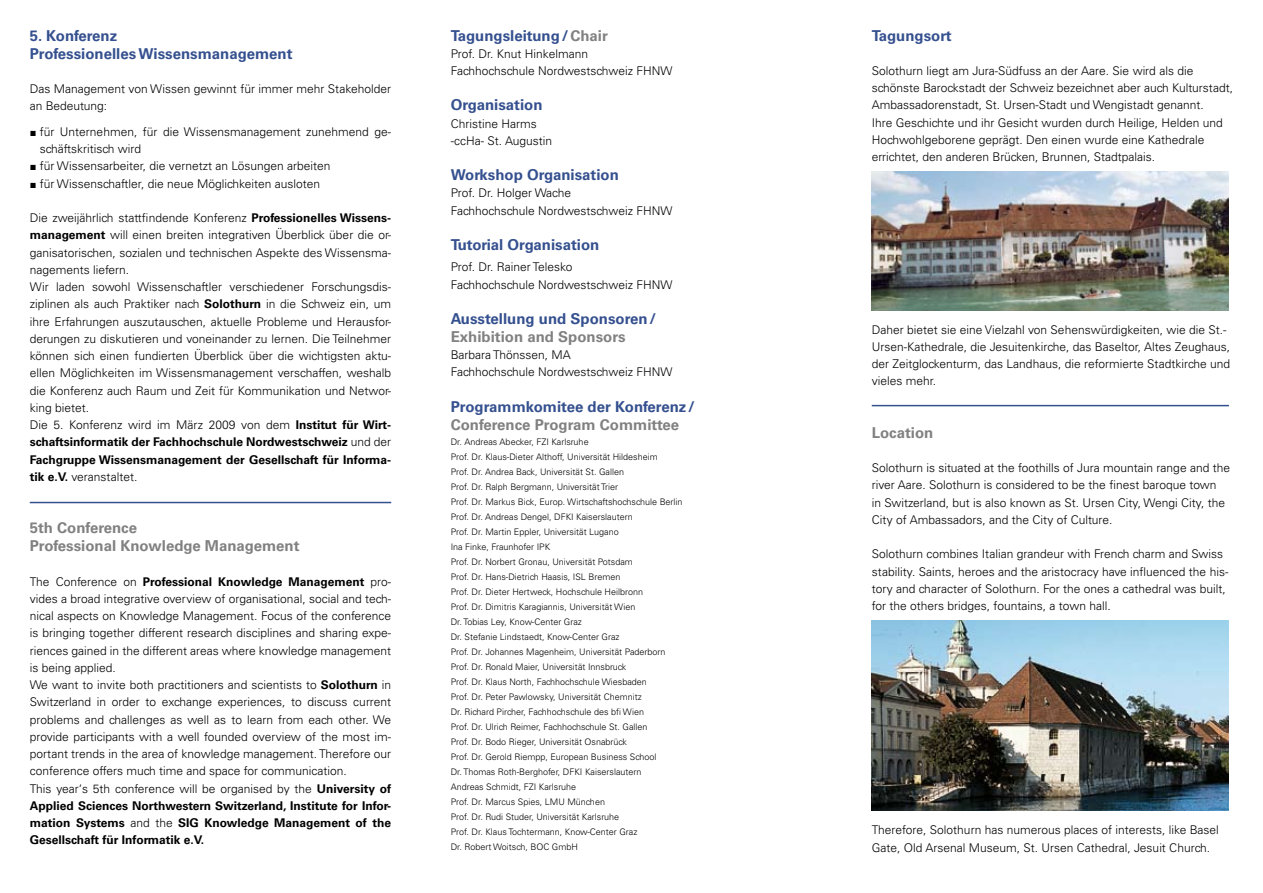
<style>
.page{position:relative;width:1263px;height:893px;background:#fff}
.page>*{position:absolute;margin:0;border:0;box-sizing:border-box;transform-origin:0 0}
.t1{font:700 15px/18px "Univers LT Std";color:#35508f}
.t2{font:700 15px/18px "Univers LT Std";color:#818181}
.t3{font:300 12px/17.2px "Univers LT Std";color:#000}
.t4{font:300 9px/15px "Univers LT Std";color:#000}
.s1{font-weight:700}
.s2{color:#818181}
</style>
<div class="page">
<img style="left:872px;top:172px;width:357px;height:138px">
<img style="left:872px;top:621px;width:357px;height:189px">
<hr style="left:872px;top:405px;width:357px;height:1px;background:#35508f">
<hr style="left:30px;top:502px;width:361px;height:1px;background:#35508f">
<p class="t1" style="left:30px;top:26px;width:264px">5. Konferenz<br>ProfessionellesWissensmanagement</p>
<p class="t3" style="left:30px;top:80px;width:363px">Das Management von Wissen gewinnt für immer mehr Stakeholder an Bedeutung:</p>
<p class="t3" style="left:40px;top:123px;width:353px;text-indent:-10px">▪ für Unternehmen, für die Wissensmanagement zunehmend ge&shy;schäftskritisch wird</p>
<p class="t3" style="left:30px;top:158px;width:302px">▪ für Wissensarbeiter, die vernetzt an Lösungen arbeiten</p>
<p class="t3" style="left:30px;top:175px;width:292px">▪ für Wissenschaftler, die neue Möglichkeiten ausloten</p>
<p class="t3" style="left:30px;top:209px;width:363px">Die zweijährlich stattfindende Konferenz <span class="s1">Professionelles Wissens&shy;management</span> will einen breiten integrativen Überblick über die or&shy;ganisatorischen, sozialen und technischen Aspekte des Wissensma&shy;nagements liefern.<br>Wir laden sowohl Wissenschaftler verschiedener Forschungsdis&shy;ziplinen als auch Praktiker nach <span class="s1">Solothurn</span> in die Schweiz ein, um ihre Erfahrungen auszutauschen, aktuelle Probleme und Herausfor&shy;derungen zu diskutieren und voneinander zu lernen. Die Teilnehmer können sich einen fundierten Überblick über die wichtigsten aktu&shy;ellen Möglichkeiten im Wissensmanagement verschaffen, weshalb die Konferenz auch Raum und Zeit für Kommunikation und Networ&shy;king bietet.<br>Die 5. Konferenz wird im März 2009 von dem <span class="s1">Institut für Wirt&shy;schaftsinformatik der Fachhochschule Nordwestschweiz</span> und der <span class="s1">Fachgruppe Wissensmanagement der Gesellschaft für Informa&shy;tik e.V.</span> veranstaltet.</p>
<p class="t2" style="left:30px;top:519px;width:271px">5th Conference<br>Professional Knowledge Management</p>
<p class="t3" style="left:30px;top:573px;width:363px">The Conference on <span class="s1">Professional Knowledge Management</span> pro&shy;vides a broad integrative overview of organisational, social and tech&shy;nical aspects on Knowledge Management. Focus of the conference is bringing together different research disciplines and sharing expe&shy;riences gained in the different areas where knowledge management is being applied.<br>We want to invite both practitioners and scientists to <span class="s1">Solothurn</span> in Switzerland in order to exchange experiences, to discuss current problems and challenges as well as to learn from each other. We provide participants with a well founded overview of the most im&shy;portant trends in the area of knowledge management. Therefore our conference offers much time and space for communication.<br>This year‘s 5th conference will be organised by the <span class="s1">University of Applied Sciences Northwestern Switzerland, Institute for Infor&shy;mation Systems</span> and the <span class="s1">SIG Knowledge Management of the Gesellschaft für Informatik e.V.</span></p>
<p class="t1" style="left:451px;top:26px;width:159px">Tagungsleitung / <span class="s2">Chair</span></p>
<p class="t3" style="left:451px;top:45px;width:223px">Prof. Dr. Knut Hinkelmann<br>Fachhochschule Nordwestschweiz FHNW</p>
<p class="t1" style="left:451px;top:96px;width:93px">Organisation</p>
<p class="t3" style="left:451px;top:115px;width:103px">Christine Harms -ccHa- St. Augustin</p>
<p class="t1" style="left:451px;top:166px;width:170px">Workshop Organisation</p>
<p class="t3" style="left:451px;top:185px;width:223px">Prof. Dr. Holger Wache<br>Fachhochschule Nordwestschweiz FHNW</p>
<p class="t1" style="left:451px;top:236px;width:150px">Tutorial Organisation</p>
<p class="t3" style="left:451px;top:259px;width:223px">Prof. Dr. Rainer Telesko<br>Fachhochschule Nordwestschweiz FHNW</p>
<p class="t1" style="left:451px;top:310px;width:207px">Ausstellung und Sponsoren /</p>
<p class="t2" style="left:451px;top:328px;width:177px">Exhibition and Sponsors</p>
<p class="t3" style="left:451px;top:346px;width:223px">Barbara Thönssen, MA<br>Fachhochschule Nordwestschweiz FHNW</p>
<p class="t1" style="left:451px;top:397px;width:246px">Programmkomitee der Konferenz /</p>
<p class="t2" style="left:451px;top:415px;width:230px">Conference Program Committee</p>
<p class="t4" style="left:451px;top:434px;width:233px">Dr. Andreas Abecker, FZI Karlsruhe<br>Prof. Dr. Klaus-Dieter Althoff, Universität Hildesheim<br>Prof. Dr. Andrea Back, Universität St. Gallen<br>Prof. Dr. Ralph Bergmann, Universität Trier<br>Prof. Dr. Markus Bick, Europ. Wirtschaftshochschule Berlin Prof. Dr. Andreas Dengel, DFKI Kaiserslautern<br>Prof. Dr. Martin Eppler, Universität Lugano<br>Ina Finke, Fraunhofer IPK<br>Prof. Dr. Norbert Gronau, Universität Potsdam<br>Prof. Dr. Hans-Dietrich Haasis, ISL Bremen<br>Prof. Dr. Dieter Hertweck, Hochschule Heilbronn<br>Prof. Dr. Dimitris Karagiannis, Universität Wien<br>Dr. Tobias Ley, Know-Center Graz<br>Dr. Stefanie Lindstaedt, Know-Center Graz<br>Prof. Dr. Johannes Magenheim, Universität Paderborn Prof. Dr. Ronald Maier, Universität Innsbruck<br>Prof. Dr. Klaus North, Fachhochschule Wiesbaden<br>Prof. Dr. Peter Pawlowsky, Universität Chemnitz<br>Dr. Richard Pircher, Fachhochschule des bfi Wien<br>Prof. Dr. Ulrich Reimer, Fachhochschule St. Gallen<br>Prof. Dr. Bodo Rieger, Universität Osnabrück<br>Prof. Dr. Gerold Riempp, European Business School<br>Dr. Thomas Roth-Berghofer, DFKI Kaiserslautern<br>Andreas Schmidt, FZI Karlsruhe<br>Prof. Dr. Marcus Spies, LMU München<br>Prof. Dr. Rudi Studer, Universität Karlsruhe<br>Prof. Dr. Klaus Tochtermann, Know-Center Graz<br>Dr. Robert Woitsch, BOC GmbH</p>
<p class="t1" style="left:872px;top:26px;width:81px">Tagungsort</p>
<p class="t3" style="left:872px;top:62px;width:363px">Solothurn liegt am Jura-Südfuss an der Aare. Sie wird als die schönste Barockstadt der Schweiz bezeichnet aber auch Kulturstadt, Ambassadorenstadt, St. Ursen-Stadt und Wengistadt genannt.<br>Ihre Geschichte und ihr Gesicht wurden durch Heilige, Helden und Hochwohlgeborene geprägt. Den einen wurde eine Kathedrale errichtet, den anderen Brücken, Brunnen, Stadtpalais.</p>
<p class="t3" style="left:872px;top:321px;width:360px">Daher bietet sie eine Vielzahl von Sehenswürdigkeiten, wie die St.- Ursen-Kathedrale, die Jesuitenkirche, das Baseltor, Altes Zeughaus, der Zeitglockenturm, das Landhaus, die reformierte Stadtkirche und vieles mehr.</p>
<p class="t2" style="left:872px;top:424px;width:63px">Location</p>
<p class="t3" style="left:872px;top:459px;width:360px">Solothurn is situated at the foothills of Jura mountain range and the river Aare. Solothurn is considered to be the finest baroque town<br>in Switzerland, but is also known as St. Ursen City, Wengi City, the City of Ambassadors, and the City of Culture.</p>
<p class="t3" style="left:872px;top:546px;width:358px">Solothurn combines Italian grandeur with French charm and Swiss stability. Saints, heroes and the aristocracy have influenced the his&shy;tory and character of Solothurn. For the ones a cathedral was built, for the others bridges, fountains, a town hall.</p>
<p class="t3" style="left:872px;top:822px;width:349px">Therefore, Solothurn has numerous places of interests, like Basel<br>Gate, Old Arsenal Museum, St. Ursen Cathedral, Jesuit Church.</p>
</div>
